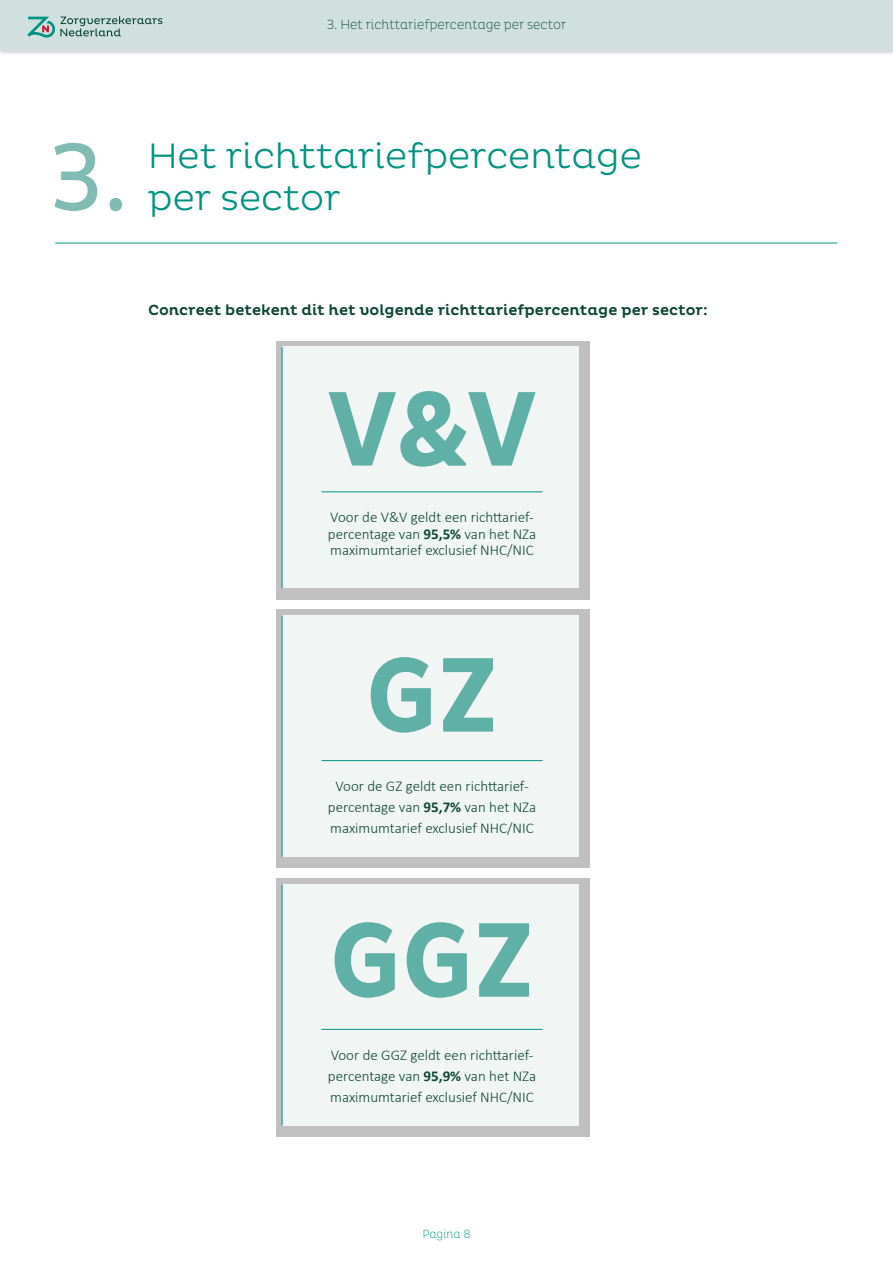
<style>
.page{position:relative;width:893px;height:1263px;background:#fff}
.page>*{position:absolute;margin:0;border:0;box-sizing:border-box;transform-origin:0 0}
.t1{font:700 108px "Pluto Cond";color:#5fb0a7}
.t2{font:97.5px "Pluto Cond";color:#81bcb4}
.t3{font:300 36px/42px "Pluto";color:#009383}
.t4{font:300 15px/21px "Calibri";color:#0f4735}
.t5{font:500 15px "Pluto";color:#0f4735}
.t6{font:200 13.5px "Pluto Cond";color:#0f4735}
.t7{font:200 12px "Pluto Cond";color:#009383}
.s1{font-weight:700}
</style>
<div class="page">
<hr style="left:55px;top:243px;width:782px;height:1px;background:#009383">
<div style="left:276px;top:878px;width:313px;height:258px;background:#000;opacity:.25"></div>
<div style="left:282px;top:884px;width:296px;height:241px;background:#f1f6f5"></div>
<hr style="left:282px;top:884px;width:1px;height:241px;background:#009383">
<div style="left:276px;top:341px;width:313px;height:258px;background:#000;opacity:.25"></div>
<div style="left:282px;top:347px;width:296px;height:241px;background:#f1f6f5"></div>
<hr style="left:282px;top:347px;width:1px;height:241px;background:#009383">
<div style="left:276px;top:610px;width:313px;height:258px;background:#000;opacity:.25"></div>
<div style="left:282px;top:616px;width:296px;height:241px;background:#f1f6f5"></div>
<hr style="left:282px;top:616px;width:1px;height:241px;background:#009383">
<hr style="left:321px;top:491px;width:222px;height:1px;background:#009383">
<hr style="left:321px;top:760px;width:222px;height:1px;background:#009383">
<hr style="left:321px;top:1029px;width:222px;height:1px;background:#009383">
<div style="left:0;top:0;width:893px;height:56px;background:#000;opacity:.4"></div>
<div style="left:0;top:0;width:893px;height:50px;background:#cfe0de"></div>
<svg style="left:27px;top:16px;width:135px;height:22px"></svg>
<p class="t6" style="left:327px;top:17px;width:241px">3. Het richttariefpercentage per sector</p>
<h2 class="t2" style="left:49px;top:122px;width:81px">3.</h2>
<h3 class="t3" style="left:148px;top:135px;width:495px">Het richttariefpercentage per sector</h3>
<p class="t5" style="left:148px;top:301px;width:561px">Concreet betekent dit het volgende richttariefpercentage per sector:</p>
<h1 class="t1" style="left:327px;top:368px;width:211px">V&amp;V</h1>
<p class="t4" style="left:328px;top:509px;width:210px;line-height:16.5px">Voor de V&amp;V geldt een richttarief&shy;percentage van <span class="s1">95,5%</span> van het NZa maximumtarief exclusief NHC/NIC</p>
<h1 class="t1" style="left:365px;top:634px;width:135px">GZ</h1>
<p class="t4" style="left:328px;top:775px;width:210px;text-align:center">Voor de GZ geldt een richttarief&shy;percentage van <span class="s1">95,7%</span> van het NZa maximumtarief exclusief NHC/NIC</p>
<h1 class="t1" style="left:329px;top:899px;width:207px">GGZ</h1>
<p class="t4" style="left:328px;top:1044px;width:210px">Voor de GGZ geldt een richttarief&shy;percentage van <span class="s1">95,9%</span> van het NZa maximumtarief exclusief NHC/NIC</p>
<p class="t7" style="left:422px;top:1227px;width:50px">Pagina 8</p>
</div>
